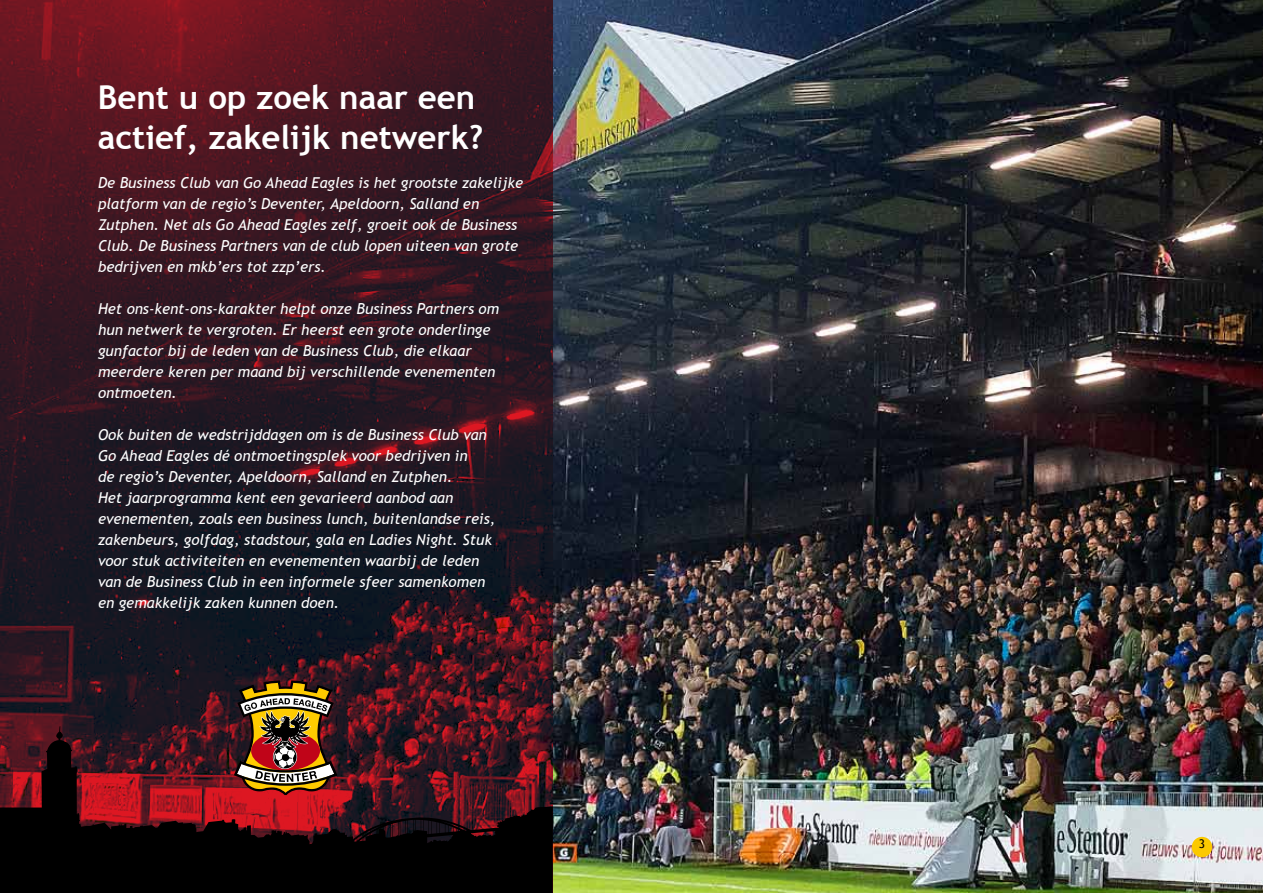
<style>
.page{position:relative;width:1263px;height:893px;background:#fff}
.page>*{position:absolute;margin:0;border:0;box-sizing:border-box;transform-origin:0 0}
.t1{font:700 33px/39.6px "Trebuchet MS";color:#fff}
.t2{font:italic 15px/21px "Trebuchet MS";color:#fff}
.t3{font:12px "Trebuchet MS";color:#000}
</style>
<div class="page">
<img style="left:553px;top:0;width:710px;height:893px">
<svg style="left:0;top:0;width:553px;height:726px;background:#341621"></svg>
<svg style="left:0;top:726px;width:553px;height:167px;background:#350b11"></svg>
<div style="left:1192px;top:837px;width:20px;height:20px;background:#fbc900;border-radius:50%"></div>
<svg style="left:234px;top:680px;width:103px;height:115px;background:#835636"></svg>
<h1 class="t1" style="left:98px;top:78px;width:387px">Bent u op zoek naar een actief, zakelijk netwerk?</h1>
<p class="t2" style="left:98px;top:172px;width:427px">De Business Club van Go Ahead Eagles is het grootste zakelijke platform van de regio’s Deventer, Apeldoorn, Salland en Zutphen. Net als Go Ahead Eagles zelf, groeit ook de Business Club. De Business Partners van de club lopen uiteen van grote bedrijven en mkb’ers tot zzp’ers.</p>
<p class="t2" style="left:98px;top:298px;width:403px">Het ons-kent-ons-karakter helpt onze Business Partners om hun netwerk te vergroten. Er heerst een grote onderlinge gunfactor bij de leden van de Business Club, die elkaar meerdere keren per maand bij verschillende evenementen ontmoeten.</p>
<p class="t2" style="left:98px;top:424px;width:399px">Ook buiten de wedstrijddagen om is de Business Club van Go Ahead Eagles dé ontmoetingsplek voor bedrijven in<br>de regio’s Deventer, Apeldoorn, Salland en Zutphen.<br>Het jaarprogramma kent een gevarieerd aanbod aan evenementen, zoals een business lunch, buitenlandse reis, zakenbeurs, golfdag, stadstour, gala en Ladies Night. Stuk voor stuk activiteiten en evenementen waarbij de leden van de Business Club in een informele sfeer samenkomen en gemakkelijk zaken kunnen doen.</p>
<p class="t3" style="left:1199px;top:837px;width:8px">3</p>
</div>
